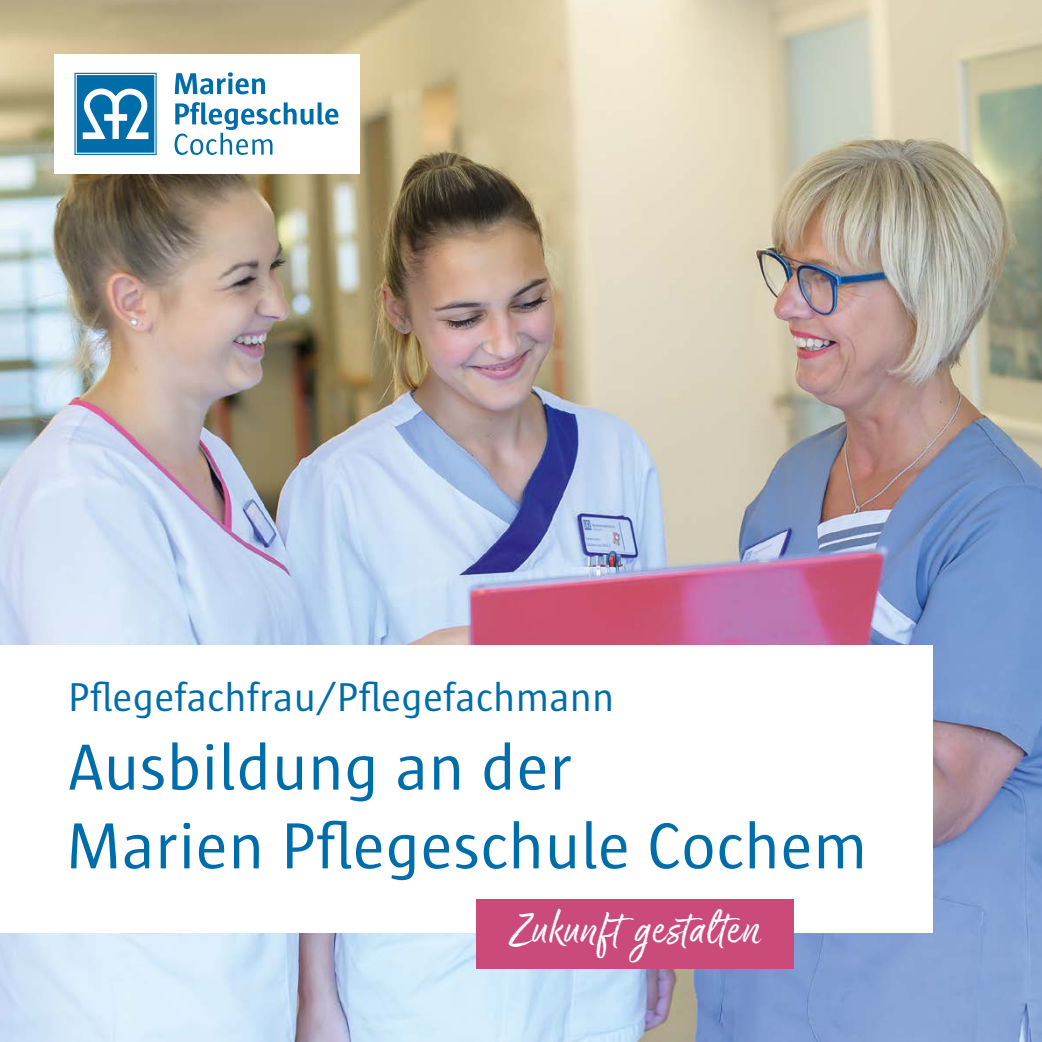
<style>
.page{position:relative;width:1042px;height:1042px;background:#fff}
.page>*{position:absolute;margin:0;border:0;box-sizing:border-box;transform-origin:0 0}
.t1{font:66.5px/78.8px "Sun";letter-spacing:.005em;color:#006dab}
.t2{font:49px "Good Karma";letter-spacing:.01em;color:#fff}
.t3{font:41.12px "Sun";letter-spacing:.005em;color:#006dab}
</style>
<div class="page">
<img style="left:0;top:0;width:1042px;height:1042px">
<div style="left:55px;top:55px;width:305px;height:119px;background:#fff"></div>
<svg style="left:74px;top:73px;width:83px;height:82px"></svg>
<svg style="left:175px;top:72px;width:90px;height:22px"></svg>
<svg style="left:175px;top:102px;width:164px;height:53px"></svg>
<div style="left:0;top:645px;width:933px;height:288px;background:#fff"></div>
<div style="left:476px;top:899px;width:318px;height:70px;background:#ca4a7a"></div>
<p class="t3" style="left:68px;top:674px;width:548px">Pflegefachfrau/Pflegefachmann</p>
<p class="t1" style="left:66px;top:727px;width:803px">Ausbildung an der<br>Marien Pflegeschule Cochem</p>
<p class="t2" style="left:510px;top:900px;width:252px">Zukunft gestalten</p>
</div>
